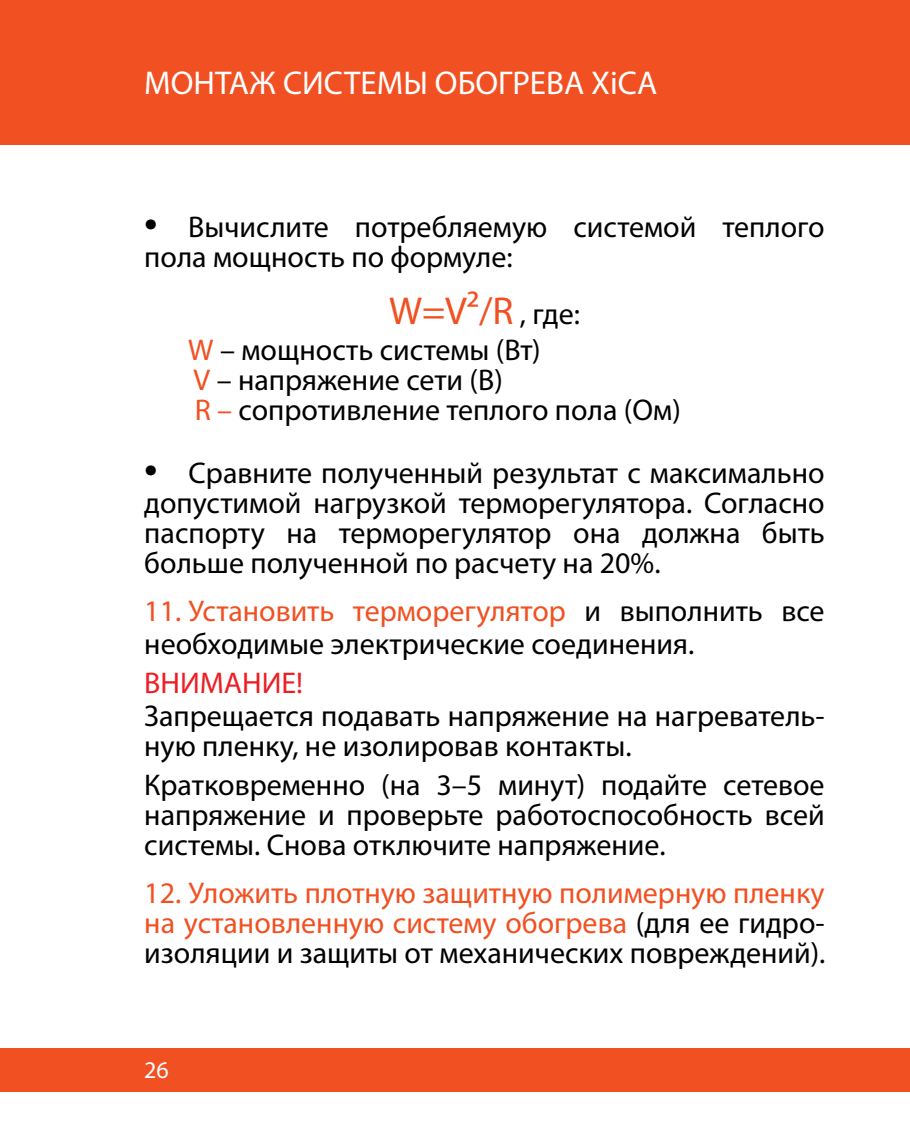
<style>
.page{position:relative;width:910px;height:1140px;background:#fff}
.page>*{position:absolute;margin:0;border:0;box-sizing:border-box;transform-origin:0 0}
.t1{font:39px "Myriad Pro";color:#f15122}
.t2{font:33px "Myriad Pro";color:#fff}
.t3{font:30px/30px "Myriad Pro";color:#000}
.t4{font:30px/30px "Myriad Pro";color:#f15122;text-align:justify}
.t5{font:30px "Myriad Pro";color:#ee1d23}
.t6{font:24px "Myriad Pro";color:#fff}
.s1{font-size:48px}
.s2{font-size:30px;color:#000}
.s3{color:#f15122}
.s4{color:#000}
</style>
<div class="page">
<div style="left:0;top:1048px;width:910px;height:44px;background:#f15122"></div>
<div style="left:0;top:0;width:910px;height:145px;background:#f15122"></div>
<p class="t2" style="left:144px;top:63px;width:514px">МОНТАЖ СИСТЕМЫ ОБОГРЕВА XiCA</p>
<p class="t3" style="left:144px;top:211px;width:682px"><span class="s1">•</span> Вычислите потребляемую системой теплого пола мощность по формуле:</p>
<h1 class="t1" style="left:389px;top:287px;width:192px">W=V²/R <span class="s2">, где:</span></h1>
<p class="t3" style="left:188px;top:334px;width:494px"><span class="s3">W</span> – мощность системы (Вт)<br><span class="s3">V</span> – напряжение сети (В)<br><span class="s3">R –</span> сопротивление теплого пола (Ом)</p>
<p class="t3" style="left:144px;top:457px;width:682px;text-align:justify"><span class="s1">•</span> Сравните полученный результат с максимально допустимой нагрузкой терморегулятора. Согласно паспорту на терморегулятор она должна быть больше полученной по расчету на 20%.</p>
<p class="t3" style="left:144px;top:594px;width:682px;line-height:33px"><span class="s3">11. Установить терморегулятор</span> и выполнить все необходимые электрические соединения.</p>
<p class="t5" style="left:144px;top:664px;width:160px">ВНИМАНИЕ!</p>
<p class="t3" style="left:144px;top:700px;width:682px">Запрещается подавать напряжение на нагреватель&shy;ную пленку, не изолировав контакты.</p>
<p class="t3" style="left:144px;top:769px;width:682px;text-align:justify">Кратковременно (на 3–5 минут) подайте сетевое напряжение и проверьте работоспособность всей системы. Снова отключите напряжение.</p>
<p class="t4" style="left:144px;top:877px;width:683px">12. Уложить плотную защитную полимерную пленку на установленную систему обогрева <span class="s4">(для ее гидро&shy;изоляции и защиты от механических повреждений).</span></p>
<p class="t6" style="left:144px;top:1055px;width:26px">26</p>
</div>
